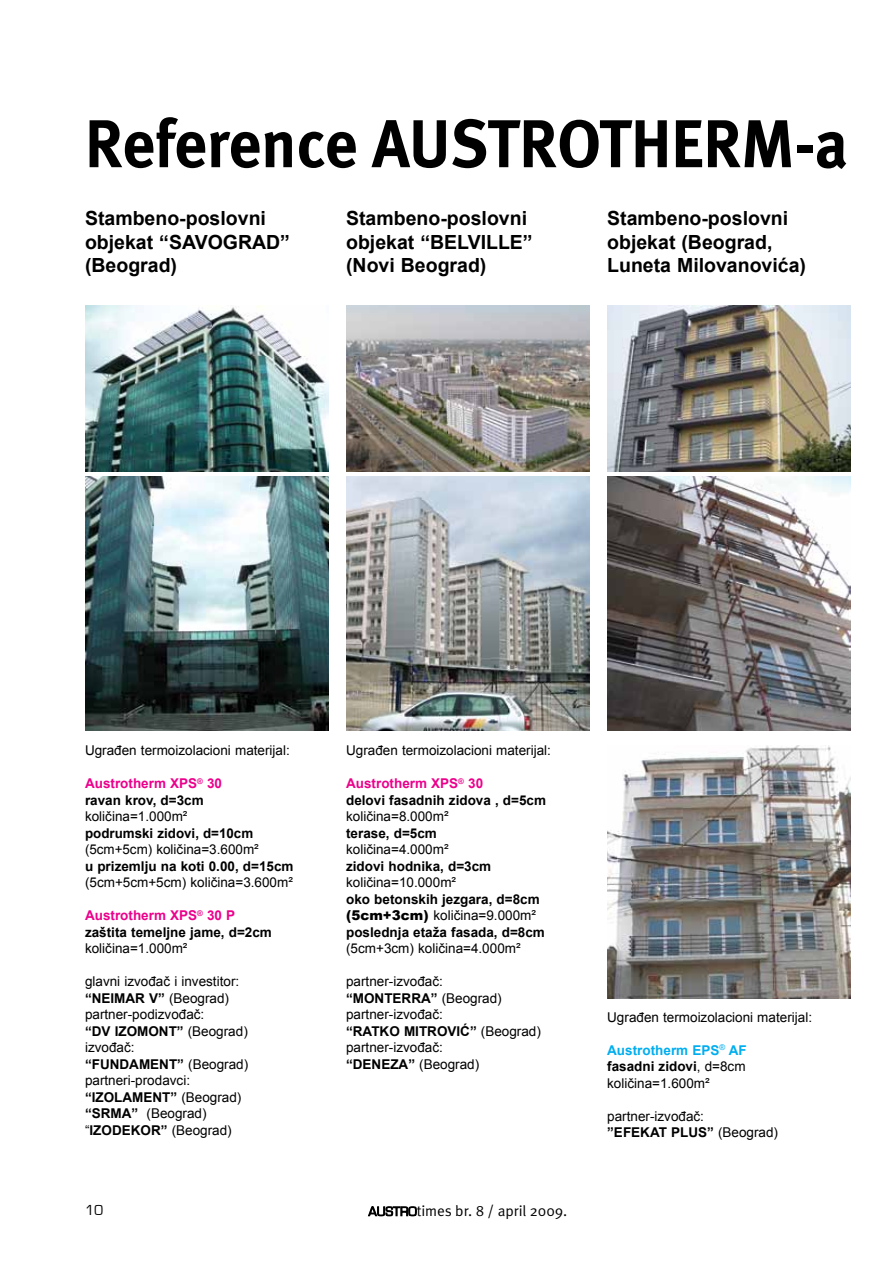
<style>
.page{position:relative;width:893px;height:1263px;background:#fff}
.page>*{position:absolute;margin:0;border:0;box-sizing:border-box;transform-origin:0 0}
.t1{font:700 67.5px "Meta";color:#000;scale:.96 1}
.t2{font:700 19.5px/23.4px "Arial";color:#000}
.t3{font:15px "Meta Normal";color:#000}
.t4{font:15px "Eurostile";color:#000}
.t5{font:13.5px/16.5px "Arial";color:#000}
.t6{font:700 13.5px/16.5px "Arial";color:#000}
.t7{font:700 13.5px/16.5px "Arial";color:#ec008c}
.s1{color:#000}
.s2{color:#ec008c}
.s3{font-weight:700}
.s4{font-weight:900}
.s5{font-weight:400}
.s6{font-family:"Eurostile";font-size:13.5px}
.s7{font-weight:700;color:#00aeef}
</style>
<div class="page">
<svg style="left:368px;top:1206px;width:49px;height:10px"></svg>
<img style="left:85px;top:306px;width:243px;height:166px">
<img style="left:346px;top:306px;width:243px;height:166px">
<img style="left:607px;top:306px;width:243px;height:166px">
<img style="left:85px;top:476px;width:243px;height:254px">
<img style="left:346px;top:476px;width:243px;height:254px">
<img style="left:607px;top:476px;width:243px;height:254px">
<img style="left:607px;top:745px;width:243px;height:254px">
<h1 class="t1" style="left:85px;top:104px;width:796px">Reference AUSTROTHERM-a</h1>
<h2 class="t2" style="left:85px;top:207px;width:206px">Stambeno-poslovni objekat “SAVOGRAD” (Beograd)</h2>
<h2 class="t2" style="left:346px;top:207px;width:188px">Stambeno-poslovni objekat “BELVILLE” (Novi Beograd)</h2>
<h2 class="t2" style="left:607px;top:207px;width:200px">Stambeno-poslovni objekat (Beograd,<br>Luneta Milovanovića)</h2>
<p class="t5" style="left:85px;top:742px;width:206px">Ugrađen termoizolacioni materijal:</p>
<p class="t7" style="left:85px;top:775px;width:139px">Austrotherm XPS<sup>®</sup> 30 <span class="s1">ravan krov, d=3cm</span></p>
<p class="t5" style="left:85px;top:808px;width:104px">količina=1.000m²</p>
<p class="t6" style="left:85px;top:825px;width:170px">podrumski zidovi, d=10cm</p>
<p class="t5" style="left:85px;top:841px;width:175px">(5cm+5cm) količina=3.600m²</p>
<p class="t6" style="left:85px;top:858px;width:210px">u prizemlju na koti 0.00, d=15cm</p>
<p class="t5" style="left:85px;top:874px;width:209px">(5cm+5cm+5cm) količina=3.600m²</p>
<p class="t6" style="left:85px;top:907px;width:188px"><span class="s2">Austrotherm XPS</span><sup>®</sup> <span class="s2">30 P </span>zaštita temeljne jame, d=2cm</p>
<p class="t5" style="left:85px;top:940px;width:104px">količina=1.000m²</p>
<p class="t5" style="left:85px;top:973px;width:165px">glavni izvođač i investitor: <span class="s3">“NEIMAR V”</span> (Beograd) partner-podizvođač:<br><span class="s3">“DV IZOMONT”</span> (Beograd) izvođač:<br><span class="s3">“FUNDAMENT”</span> (Beograd) partneri-prodavci: <span class="s3">“IZOLAMENT”</span> (Beograd) <span class="s3">“SRMA”</span> (Beograd) “<span class="s3">IZODEKOR”</span> (Beograd)</p>
<p class="t5" style="left:346px;top:742px;width:206px">Ugrađen termoizolacioni materijal:</p>
<p class="t6" style="left:346px;top:775px;width:201px"><span class="s2">Austrotherm XPS</span><sup>®</sup> <span class="s2">30<br></span>delovi fasadnih zidova , d=5cm</p>
<p class="t5" style="left:346px;top:808px;width:104px">količina=8.000m²</p>
<p class="t6" style="left:346px;top:825px;width:92px">terase, d=5cm</p>
<p class="t5" style="left:346px;top:841px;width:104px">količina=4.000m²</p>
<p class="t6" style="left:346px;top:858px;width:147px">zidovi hodnika, d=3cm</p>
<p class="t5" style="left:346px;top:874px;width:111px">količina=10.000m²</p>
<p class="t6" style="left:346px;top:891px;width:200px">oko betonskih jezgara, d=8cm <span class="s4">(5cm+3cm)</span> <span class="s5">količina=9.000m² </span>poslednja etaža fasada, d=8cm</p>
<p class="t5" style="left:346px;top:940px;width:176px">(5cm+3cm) količina=4.000m²</p>
<p class="t5" style="left:346px;top:973px;width:196px">partner-izvođač:<br><span class="s3">“MONTERRA”</span> (Beograd) partner-izvođač:<br><span class="s3">“RATKO MITROVIĆ”</span> (Beograd) partner-izvođač:<br><span class="s3">“DENEZA”</span> (Beograd)</p>
<p class="t4" style="left:85px;top:1202px;width:20px">10</p>
<p class="t3" style="left:368px;top:1202px;width:200px"><span class="s6">AUSTRO</span>times br. 8 / april 2009.</p>
<p class="t5" style="left:607px;top:1009px;width:206px">Ugrađen termoizolacioni materijal:</p>
<p class="t5" style="left:607px;top:1042px;width:141px;text-align:justify"><span class="s7">Austrotherm EPS</span><sup>®</sup> <span class="s7">AF </span><span class="s3">fasadni zidovi</span>, d=8cm količina=1.600m²</p>
<p class="t5" style="left:607px;top:1108px;width:172px">partner-izvođač:<br><span class="s3">”EFEKAT PLUS”</span> (Beograd)</p>
</div>
